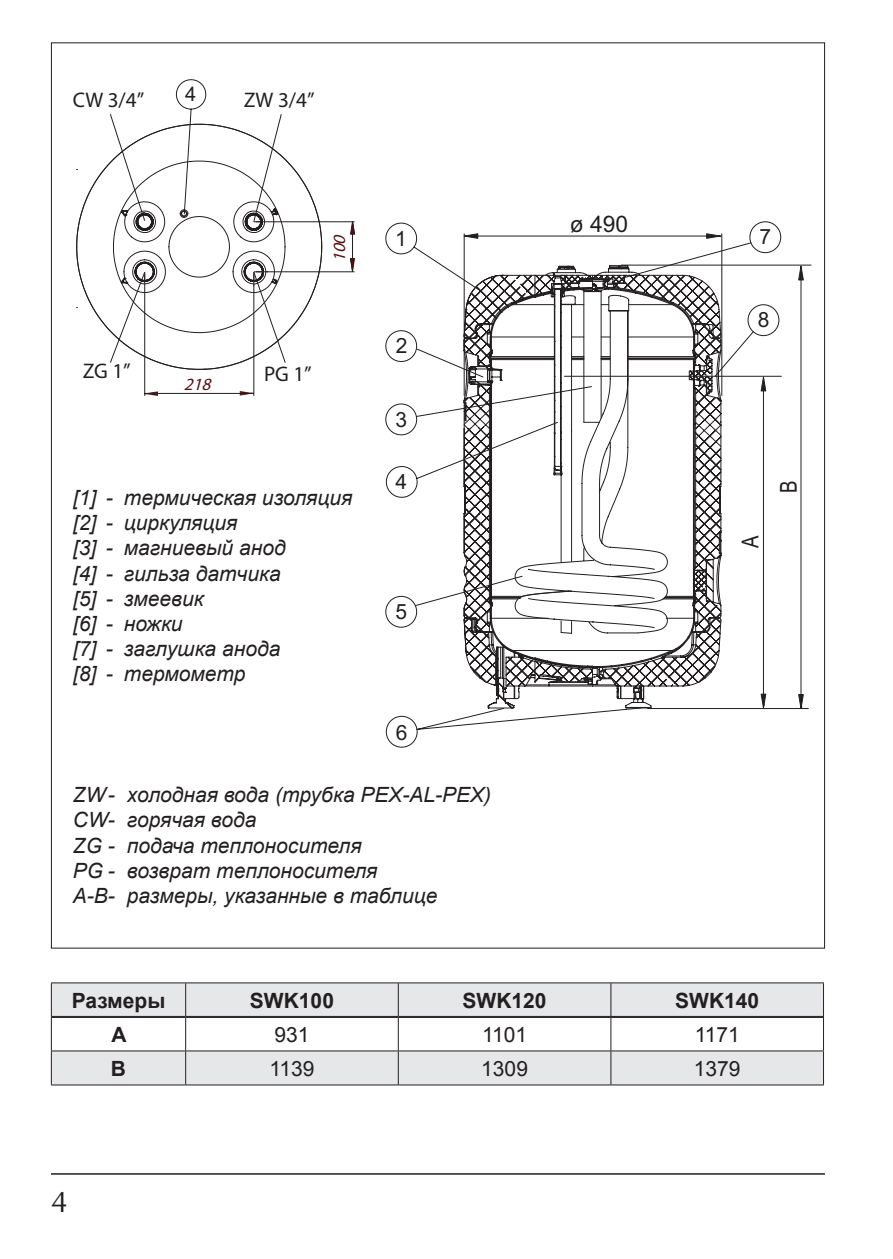
<style>
.page{position:relative;width:893px;height:1259px;background:#fff}
.page>*{position:absolute;margin:0;border:0;box-sizing:border-box;transform-origin:0 0}
.t1{font:30px "Ottawa";color:#231f20}
.t2{font:23.4px "Arial";color:#231f20;scale:.8 1}
.t3{font:22.8px "Arial";color:#231f20}
.t4{font:21.3px "Myriad Pro";color:#231f20}
.t5{font:italic 21px/25.2px "Arial";color:#231f20}
.t6{font:21px "Arial";color:#231f20}
.t7{font:700 21px "Arial";color:#231f20}
.t8{font:20.1px "Arial";color:#231f20}
.t9{font:italic 17.1px "Arial";color:#550e11}
</style>
<div class="page">
<hr style="left:51px;top:1173px;width:774px;height:1px;background:#231f20">
<hr style="left:254px;top:271px;width:100px;height:1px;background:#231f20">
<hr style="left:254px;top:221px;width:100px;height:1px;background:#231f20">
<svg style="left:350px;top:221px;width:5px;height:51px"></svg>
<svg style="left:77px;top:159px;width:245px;height:210px"></svg>
<hr style="left:253px;top:272px;width:1px;height:124px;background:#231f20">
<hr style="left:144px;top:272px;width:1px;height:124px;background:#231f20">
<svg style="left:144px;top:390px;width:110px;height:6px"></svg>
<svg style="left:110px;top:79px;width:176px;height:284px"></svg>
<svg style="left:52px;top:983px;width:771px;height:101px;fill:#e6e7e9"></svg>
<hr style="left:51px;top:982px;width:135px;height:1px;background:#231f20">
<hr style="left:51px;top:983px;width:1px;height:34px;background:#231f20">
<hr style="left:186px;top:982px;width:212px;height:1px;background:#231f20">
<hr style="left:185px;top:983px;width:1px;height:33px;background:#231f20">
<hr style="left:398px;top:982px;width:213px;height:1px;background:#231f20">
<hr style="left:398px;top:983px;width:1px;height:33px;background:#231f20">
<hr style="left:611px;top:982px;width:213px;height:1px;background:#231f20">
<hr style="left:610px;top:983px;width:1px;height:33px;background:#231f20">
<hr style="left:823px;top:983px;width:1px;height:34px;background:#231f20">
<hr style="left:51px;top:1017px;width:1px;height:33px;background:#231f20">
<hr style="left:185px;top:1017px;width:1px;height:33px;background:#231f20">
<hr style="left:398px;top:1017px;width:1px;height:33px;background:#231f20">
<hr style="left:610px;top:1017px;width:1px;height:33px;background:#231f20">
<hr style="left:823px;top:1017px;width:1px;height:33px;background:#231f20">
<hr style="left:51px;top:1050px;width:135px;height:1px;background:#231f20">
<hr style="left:51px;top:1051px;width:1px;height:33px;background:#231f20">
<hr style="left:186px;top:1050px;width:212px;height:1px;background:#231f20">
<hr style="left:185px;top:1051px;width:1px;height:33px;background:#231f20">
<hr style="left:398px;top:1050px;width:213px;height:1px;background:#231f20">
<hr style="left:398px;top:1051px;width:1px;height:33px;background:#231f20">
<hr style="left:611px;top:1050px;width:213px;height:1px;background:#231f20">
<hr style="left:610px;top:1051px;width:1px;height:33px;background:#231f20">
<hr style="left:823px;top:1051px;width:1px;height:33px;background:#231f20">
<hr style="left:51px;top:1084px;width:135px;height:1px;background:#231f20">
<hr style="left:186px;top:1084px;width:212px;height:1px;background:#231f20">
<hr style="left:398px;top:1084px;width:213px;height:1px;background:#231f20">
<hr style="left:611px;top:1084px;width:213px;height:1px;background:#231f20">
<hr style="left:52px;top:1016px;width:134px;height:1px;background:#231f20">
<hr style="left:52px;top:1017px;width:134px;height:1px;background:#231f20">
<hr style="left:186px;top:1016px;width:212px;height:1px;background:#231f20">
<hr style="left:186px;top:1017px;width:212px;height:1px;background:#231f20">
<hr style="left:398px;top:1016px;width:213px;height:1px;background:#231f20">
<hr style="left:398px;top:1017px;width:213px;height:1px;background:#231f20">
<hr style="left:611px;top:1016px;width:212px;height:1px;background:#231f20">
<hr style="left:611px;top:1017px;width:212px;height:1px;background:#231f20">
<svg style="left:464px;top:266px;width:257px;height:441px"></svg>
<svg style="left:514px;top:310px;width:154px;height:323px"></svg>
<svg style="left:561px;top:632px;width:11px;height:2px"></svg>
<svg style="left:416px;top:707px;width:226px;height:23px"></svg>
<div style="left:386px;top:716px;width:31px;height:31px;border:1px solid #231f20;border-radius:50%"></div>
<svg style="left:386px;top:386px;width:213px;height:112px"></svg>
<div style="left:385px;top:404px;width:32px;height:31px;border:1px solid #231f20;border-radius:50%"></div>
<svg style="left:414px;top:575px;width:109px;height:31px"></svg>
<div style="left:385px;top:596px;width:32px;height:31px;border:1px solid #231f20;border-radius:50%"></div>
<hr style="left:621px;top:265px;width:190px;height:1px;background:#231f20">
<hr style="left:800px;top:276px;width:1px;height:428px;background:#231f20">
<svg style="left:798px;top:264px;width:6px;height:17px"></svg>
<svg style="left:798px;top:694px;width:6px;height:14px"></svg>
<hr style="left:647px;top:708px;width:162px;height:1px;background:#231f20">
<hr style="left:763px;top:391px;width:1px;height:311px;background:#231f20">
<svg style="left:760px;top:375px;width:7px;height:17px"></svg>
<svg style="left:760px;top:693px;width:7px;height:15px"></svg>
<hr style="left:564px;top:376px;width:217px;height:1px;background:#231f20">
<hr style="left:464px;top:234px;width:1px;height:161px;background:#231f20">
<hr style="left:721px;top:234px;width:1px;height:161px;background:#231f20">
<hr style="left:478px;top:235px;width:229px;height:1px;background:#231f20">
<svg style="left:385px;top:222px;width:99px;height:156px"></svg>
<svg style="left:714px;top:331px;width:40px;height:46px"></svg>
<div style="left:748px;top:304px;width:31px;height:32px;border:1px solid #231f20;border-radius:50%"></div>
<svg style="left:617px;top:233px;width:135px;height:46px"></svg>
<div style="left:749px;top:221px;width:32px;height:32px;border:1px solid #231f20;border-radius:50%"></div>
<p class="t4" style="left:73px;top:86px;width:73px">CW 3/4”</p>
<p class="t8" style="left:185px;top:81px;width:13px">4</p>
<p class="t4" style="left:244px;top:86px;width:72px">ZW 3/4”</p>
<p class="t4" style="left:83px;top:358px;width:49px">ZG 1”</p>
<p class="t9" style="left:184px;top:374px;width:33px">218</p>
<p class="t9" style="left:329px;top:262px;width:33px;rotate:-90deg">100</p>
<p class="t4" style="left:264px;top:361px;width:49px">PG 1”</p>
<p class="t5" style="left:73px;top:485px;width:281px">[1] - термическая изоляция [2] - циркуляция<br>[3] - магниевый анод<br>[4] - гильза датчика<br>[5] - змеевик<br>[6] - ножки<br>[7] - заглушка анода<br>[8] - термометр</p>
<p class="t6" style="left:395px;top:224px;width:13px">1</p>
<p class="t6" style="left:396px;top:332px;width:13px">2</p>
<p class="t6" style="left:395px;top:406px;width:13px">3</p>
<p class="t6" style="left:395px;top:468px;width:13px">4</p>
<p class="t6" style="left:396px;top:598px;width:13px">5</p>
<p class="t6" style="left:396px;top:718px;width:13px">6</p>
<p class="t5" style="left:73px;top:782px;width:420px">ZW - холодная вода (трубка PEX-AL-PEX)<br>CW - горячая вода<br>ZG - подача теплоносителя<br>PG - возврат теплоносителя<br>A-B - размеры, указанные в таблице</p>
<p class="t3" style="left:570px;top:209px;width:60px">ø 490</p>
<p class="t6" style="left:760px;top:223px;width:13px">7</p>
<p class="t6" style="left:758px;top:306px;width:13px">8</p>
<p class="t2" style="left:735px;top:548px;width:17px;rotate:-90deg">A</p>
<p class="t2" style="left:773px;top:493px;width:17px;rotate:-90deg">B</p>
<p class="t7" style="left:72px;top:986px;width:95px">Размеры</p>
<p class="t7" style="left:250px;top:986px;width:86px">SWK100</p>
<p class="t7" style="left:463px;top:986px;width:86px">SWK120</p>
<p class="t7" style="left:675px;top:986px;width:86px">SWK140</p>
<p class="t7" style="left:111px;top:1020px;width:17px">A</p>
<p class="t6" style="left:274px;top:1020px;width:37px">931</p>
<p class="t6" style="left:482px;top:1020px;width:47px">1101</p>
<p class="t6" style="left:695px;top:1020px;width:47px">1171</p>
<p class="t7" style="left:111px;top:1054px;width:17px">B</p>
<p class="t6" style="left:269px;top:1054px;width:47px">1139</p>
<p class="t6" style="left:481px;top:1054px;width:48px">1309</p>
<p class="t6" style="left:694px;top:1054px;width:48px">1379</p>
<h1 class="t1" style="left:51px;top:1183px;width:18px">4</h1>
</div>
